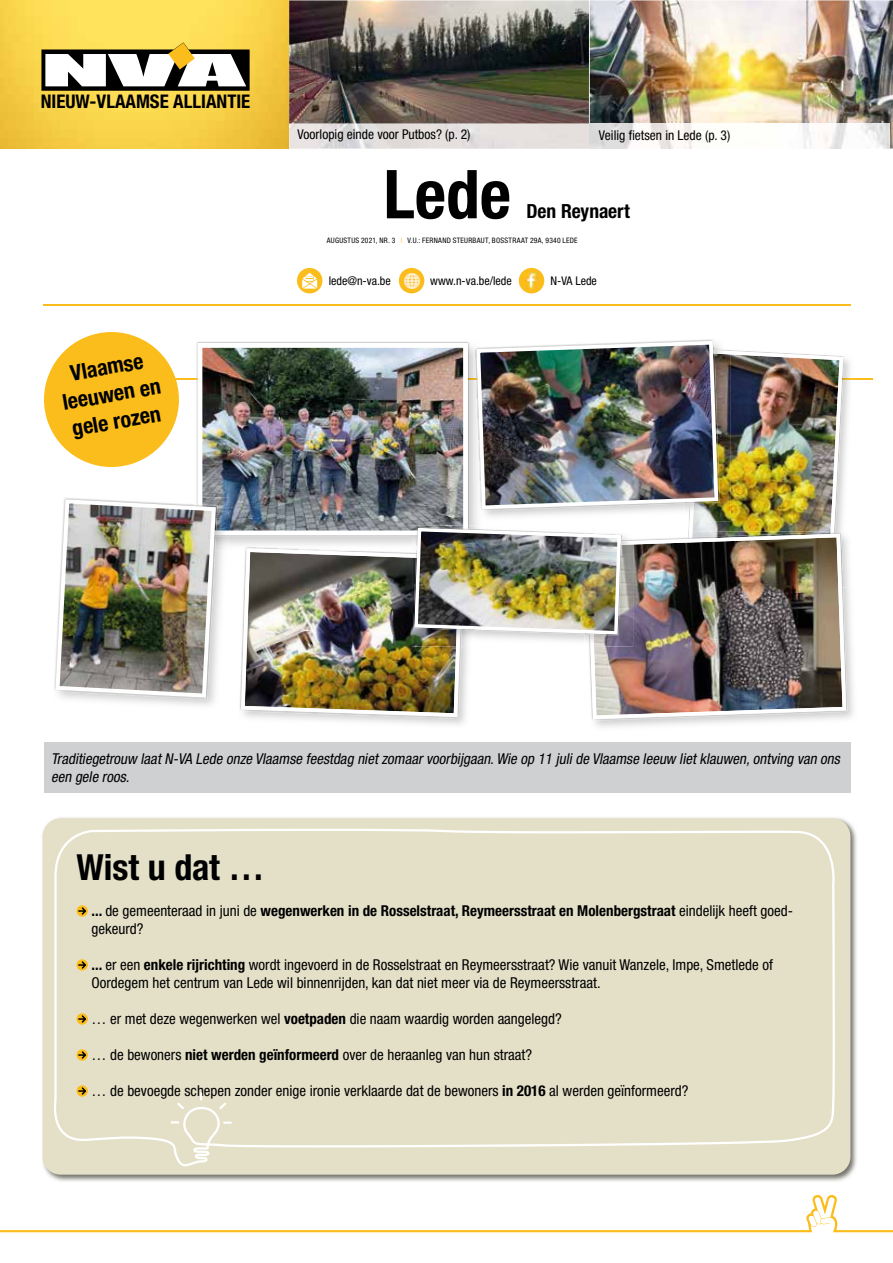
<style>
.page{position:relative;width:893px;height:1263px;background:#fff}
.page>*{position:absolute;margin:0;border:0;box-sizing:border-box;transform-origin:0 0}
.t1{font:700 condensed 67.5px "Helvetica Neue LT Std";color:#000}
.t2{font:700 condensed 36px "Helvetica Neue LT Std";letter-spacing:-.005em;color:#000}
.t3{font:700 condensed 21.9px/27.5px "Helvetica Neue LT Std";color:#000;text-align:center}
.t4{font:700 condensed 19.5px "Helvetica Neue LT Std";letter-spacing:-.005em;color:#000}
.t5{font:700 condensed 18.9px "Helvetica Neue LT Std";color:#000}
.t6{font:condensed 15px/18px "Helvetica Neue LT Std";color:#000}
.t7{font:italic condensed 15px/18px "Helvetica Neue LT Std";color:#000}
.t8{font:700 condensed 15px/18px "Helvetica Neue LT Std";color:#000}
.t9{font:condensed 13.5px "Helvetica Neue LT Std";color:#000}
.t10{font:condensed 12px "Helvetica Neue LT Std";color:#000}
.t11{font:condensed 7.5px "Helvetica Neue LT Std";letter-spacing:.035em;color:#000}
.s1{font-weight:300;color:#fbbd1b}
.s2{font-weight:400}
.s3{font-weight:700}
</style>
<div class="page">
<div style="left:44px;top:743px;width:806px;height:50px;background:#cfd0d2"></div>
<hr style="left:65px;top:378px;width:808px;height:2px;background:#fbbd1b">
<img style="left:198px;top:347px;width:43px;height:184px">
<svg style="left:44px;top:332px;width:135px;height:135px"></svg>
<img style="left:215px;top:497px;width:14px;height:38px">
<img style="left:53px;top:497px;width:162px;height:202px">
<img style="left:216px;top:505px;width:1px;height:26px">
<img style="left:55px;top:499px;width:161px;height:199px">
<img style="left:241px;top:341px;width:613px;height:376px">
<img style="left:42px;top:817px;width:815px;height:365px">
<div style="left:43px;top:818px;width:807px;height:357px;background:#e4e0c8;border-radius:18px"></div>
<svg style="left:54px;top:829px;width:781px;height:337px"></svg>
<div style="left:399px;top:268px;width:25px;height:25px;background:#fbbd1b;border-radius:50%"></div>
<img style="left:402px;top:271px;width:19px;height:19px">
<div style="left:297px;top:268px;width:25px;height:25px;background:#fbbd1b;border-radius:50%"></div>
<svg style="left:302px;top:273px;width:15px;height:16px"></svg>
<div style="left:519px;top:268px;width:25px;height:25px;background:#fbbd1b;border-radius:50%"></div>
<img style="left:526px;top:273px;width:11px;height:16px">
<hr style="left:43px;top:305px;width:807px;height:1px;background:#fbbd1b">
<svg style="left:0;top:1195px;width:893px;height:37px"></svg>
<img style="left:0;top:0;width:893px;height:149px">
<svg style="left:41px;top:42px;width:209px;height:49px"></svg>
<img style="left:289px;top:0;width:300px;height:124px">
<svg style="left:289px;top:124px;width:600px;height:25px;background:#e4e0de"></svg>
<img style="left:590px;top:124px;width:299px;height:24px">
<p class="t5" style="left:41px;top:90px;width:211px">NIEUW-VLAAMSE ALLIANTIE</p>
<h3 class="t3" style="left:56px;top:362px;width:101px;rotate:-10deg">Vlaamse leeuwen en gele rozen</h3>
<p class="t9" style="left:298px;top:126px;width:174px">Voorlopig einde voor Putbos? (p. 2)</p>
<p class="t9" style="left:599px;top:127px;width:133px">Veilig fietsen in Lede (p. 3)</p>
<h1 class="t1" style="left:383px;top:153px;width:129px">Lede</h1>
<h3 class="t4" style="left:526px;top:200px;width:105px">Den Reynaert</h3>
<p class="t11" style="left:327px;top:236px;width:252px">AUGUSTUS 2021, NR. 3 <span class="s1">I</span> V.U.: FERNAND STEURBAUT, BOSSTRAAT 29A, 9340 LEDE</p>
<p class="t10" style="left:329px;top:274px;width:64px">lede@n-va.be</p>
<p class="t10" style="left:430px;top:274px;width:83px">www.n-va.be/lede</p>
<p class="t10" style="left:550px;top:274px;width:48px">N-VA Lede</p>
<p class="t7" style="left:51px;top:750px;width:793px">Traditiegetrouw laatN-VA Lede onze Vlaamse feestdag nietzomaarvoorbijgaan.Wie op 11 julide Vlaamse leeuw lietklauwen,ontving van ons een gele roos.</p>
<h2 class="t2" style="left:77px;top:845px;width:190px">Wist u dat …</h2>
<p class="t8" style="left:92px;top:901px;width:703px">... <span class="s2">de gemeenteraad in juni de</span> wegenwerken in de Rosselstraat, Reymeersstraat en Molenbergstraat <span class="s2">eindelijk heeft goed&shy;gekeurd?</span></p>
<p class="t6" style="left:92px;top:955px;width:683px"><span class="s3">...</span> er een <span class="s3">enkele rijrichting</span> wordt ingevoerd in de Rosselstraat en Reymeersstraat? Wie vanuit Wanzele, Impe, Smetlede of<br>Oordegem het centrum van Lede wil binnenrijden, kan dat niet meer via de Reymeersstraat.</p>
<p class="t6" style="left:92px;top:1009px;width:472px">… er met deze wegenwerken wel <span class="s3">voetpaden</span> die naam waardig worden aangelegd?</p>
<p class="t6" style="left:92px;top:1045px;width:442px">… de bewoners <span class="s3">niet werden geïnformeerd</span> over de heraanleg van hun straat?</p>
<p class="t6" style="left:92px;top:1081px;width:598px">… de bevoegde schepen zonder enige ironie verklaarde dat de bewoners <span class="s3">in 2016</span> al werden geïnformeerd?</p>
</div>
